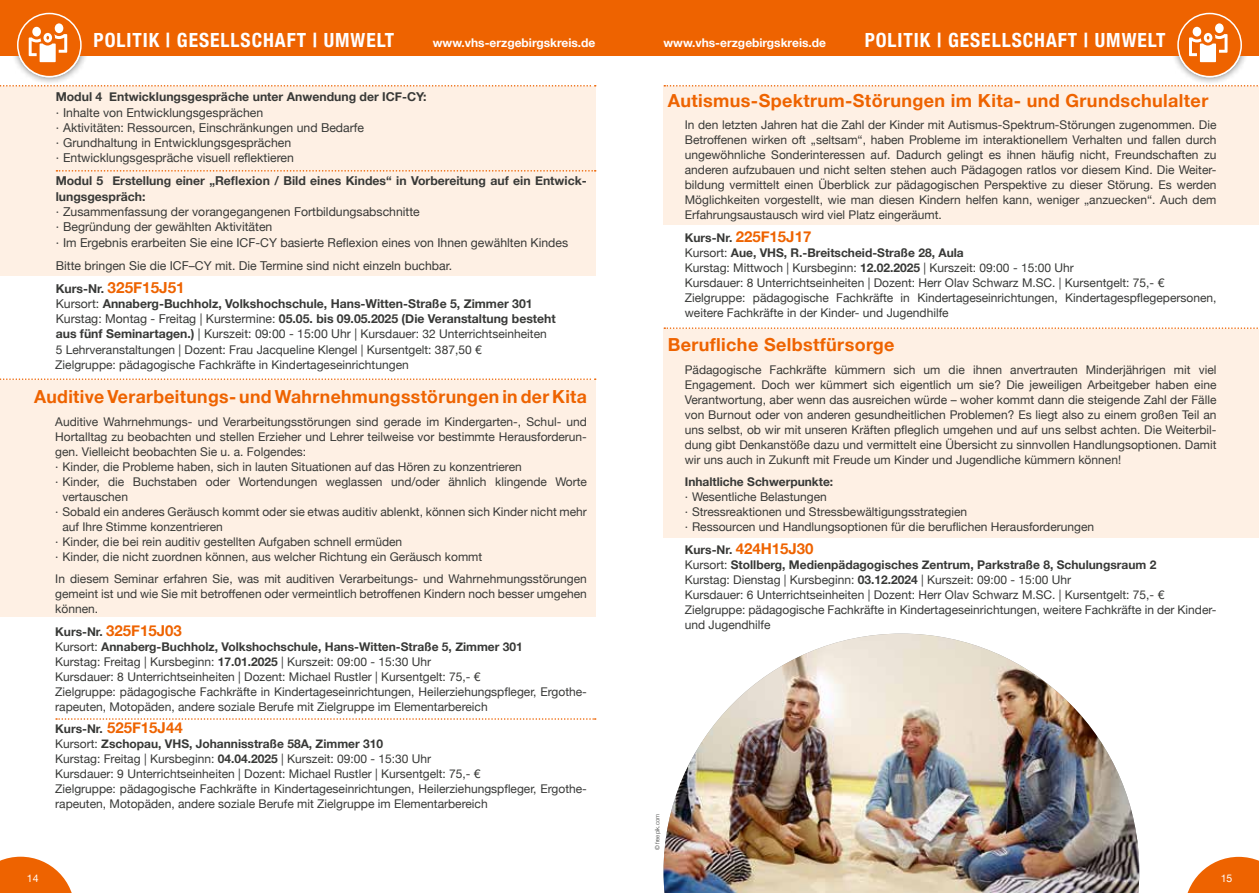
<style>
.page{position:relative;width:1259px;height:893px;background:#fff}
.page>*{position:absolute;margin:0;border:0;box-sizing:border-box;transform-origin:0 0}
.t1{font:700 condensed 19.5px "Helvetica Neue";letter-spacing:.05em;color:#fff}
.t2{font:700 18px "Helvetica Neue";letter-spacing:.02em;color:#ee6300}
.t3{font:700 15.3px "Helvetica Neue";color:#ee6300}
.t4{font:700 15px "Helvetica Neue";color:#ee6300}
.t5{font:12.3px/15.3px "Helvetica Neue";color:#383937}
.t6{font:700 12.3px/15.3px "Helvetica Neue";color:#383937}
.t7{font:12px/15px "Helvetica Neue";color:#383937}
.t8{font:700 12px "Helvetica Neue";color:#fff}
.t9{font:700 12px "Helvetica Neue";color:#383937}
.t10{font:10.5px "Helvetica Neue";color:#fff}
.t11{font:300 6px "Helvetica Neue";color:#383937}
.s1{font-size:12.3px;color:#383937}
.s2{font-weight:400}
.s3{font-weight:700;font-size:12.3px}
.s4{font-size:12.3px}
.s5{font-size:12px;color:#383937}
.s6{font-weight:700}
</style>
<div class="page">
<div style="left:1169px;top:5px;width:81px;height:81px;background:#000;opacity:.55"></div>
<div style="left:9px;top:5px;width:81px;height:81px;background:#000;opacity:.55"></div>
<svg style="left:0;top:857px;width:72px;height:36px"></svg>
<div style="left:0;top:0;width:1259px;height:55px;background:#ee6300"></div>
<svg style="left:1187px;top:857px;width:72px;height:36px"></svg>
<div style="left:18px;top:14px;width:63px;height:63px;background:#ee6300;border-radius:50%"></div>
<div style="left:17px;top:13px;width:65px;height:64px;border:2px solid #fff;border-radius:50%"></div>
<div style="left:32px;top:27px;width:9px;height:10px;background:#fff;border-radius:50%"></div>
<div style="left:55px;top:23px;width:8px;height:10px;background:#fff;border-radius:50%"></div>
<svg style="left:29px;top:33px;width:38px;height:29px"></svg>
<div style="left:1178px;top:14px;width:63px;height:63px;background:#ee6300;border-radius:50%"></div>
<div style="left:1177px;top:13px;width:65px;height:64px;border:2px solid #fff;border-radius:50%"></div>
<div style="left:1192px;top:27px;width:9px;height:10px;background:#fff;border-radius:50%"></div>
<div style="left:1215px;top:23px;width:8px;height:10px;background:#fff;border-radius:50%"></div>
<svg style="left:1189px;top:33px;width:38px;height:29px"></svg>
<div style="left:0;top:87px;width:595px;height:189px;background:#fef0e4"></div>
<div style="left:663px;top:87px;width:596px;height:138px;background:#fef0e4"></div>
<div style="left:663px;top:329px;width:596px;height:208px;background:#fef0e4"></div>
<div style="left:0;top:380px;width:595px;height:237px;background:#fef0e4"></div>
<svg style="left:0;top:85px;width:596px;height:2px"></svg>
<svg style="left:664px;top:85px;width:595px;height:2px"></svg>
<svg style="left:664px;top:327px;width:594px;height:2px"></svg>
<svg style="left:0;top:378px;width:596px;height:2px"></svg>
<svg style="left:56px;top:170px;width:540px;height:2px"></svg>
<svg style="left:56px;top:718px;width:540px;height:2px"></svg>
<img style="left:663px;top:634px;width:476px;height:259px">
<h1 class="t1" style="left:94px;top:24px;width:302px">POLITIK | GESELLSCHAFT | UMWELT</h1>
<h1 class="t1" style="left:864px;top:24px;width:302px">POLITIK | GESELLSCHAFT | UMWELT</h1>
<p class="t8" style="left:433px;top:34px;width:164px">www.vhs-erzgebirgskreis.de</p>
<p class="t8" style="left:663px;top:34px;width:164px">www.vhs-erzgebirgskreis.de</p>
<p class="t6" style="left:56px;top:90px;width:372px">Modul 4 Entwicklungsgespräche unter Anwendung der ICF-CY:</p>
<p class="t5" style="left:56px;top:105px;width:310px">· Inhalte von Entwicklungsgesprächen<br>· Aktivitäten: Ressourcen, Einschränkungen und Bedarfe · Grundhaltung in Entwicklungsgesprächen<br>· Entwicklungsgespräche visuell reflektieren</p>
<p class="t6" style="left:56px;top:174px;width:532px">Modul 5 Erstellung einer „Reflexion / Bild eines Kindes“ in Vorbereitung auf ein Entwick&shy;lungsgespräch:</p>
<p class="t5" style="left:56px;top:205px;width:514px">· Zusammenfassung der vorangegangenen Fortbildungsabschnitte<br>· Begründung der gewählten Aktivitäten<br>· Im Ergebnis erarbeiten Sie eine ICF-CY basierte Reflexion eines von Ihnen gewählten Kindes</p>
<p class="t5" style="left:56px;top:258px;width:398px">Bitte bringen Sie die ICF–CY mit. Die Termine sind nicht einzeln buchbar.</p>
<p class="t3" style="left:56px;top:275px;width:131px"><span class="s1">Kurs-Nr.</span> 325F15J51</p>
<p class="t6" style="left:56px;top:296px;width:501px"><span class="s2">Kursort:</span> Annaberg-Buchholz, Volkshochschule, Hans-Witten-Straße 5, Zimmer 301<br><span class="s2">Kurstag: Montag - Freitag | Kurstermine:</span> 05.05. bis 09.05.2025 (Die Veranstaltung besteht</p>
<p class="t7" style="left:55px;top:327px;width:493px"><span class="s3">aus fünf Seminartagen.)</span> <span class="s4">| Kurszeit: 09:00 - 15:00 Uhr |</span> Kursdauer: 32 Unterrichtseinheiten<br>5 Lehrveranstaltungen <span class="s4">|</span> Dozent: Frau Jacqueline Klengel | Kursentgelt: 387,50 €<br>Zielgruppe: pädagogische Fachkräfte in Kindertageseinrichtungen</p>
<h2 class="t2" style="left:34px;top:383px;width:554px">Auditive Verarbeitungs- und Wahrnehmungsstörungen in der Kita</h2>
<p class="t7" style="left:55px;top:415px;width:533px">Auditive Wahrnehmungs- und Verarbeitungsstörungen sind gerade im Kindergarten-, Schul- und</p>
<p class="t7" style="left:55px;top:430px;width:533px">Hortalltag zu beobachten und stellen Erzieher und Lehrer teilweise vor bestimmte Herausforderun-</p>
<p class="t7" style="left:55px;top:445px;width:252px">gen. Vielleicht beobachten Sie u. a. Folgendes:</p>
<p class="t7" style="left:55px;top:460px;width:468px">· Kinder, die Probleme haben, sich in lauten Situationen auf das Hören zu konzentrieren</p>
<p class="t7" style="left:55px;top:475px;width:533px">· Kinder, die Buchstaben oder Wortendungen weglassen und/oder ähnlich klingende Worte</p>
<p class="t7" style="left:62px;top:490px;width:67px">vertauschen</p>
<p class="t7" style="left:55px;top:505px;width:533px">· Sobald ein anderes Geräusch kommt oder sie etwas auditiv ablenkt, können sich Kinder nicht mehr</p>
<p class="t7" style="left:62px;top:520px;width:162px">auf Ihre Stimme konzentrieren</p>
<p class="t7" style="left:55px;top:535px;width:348px">· Kinder, die bei rein auditiv gestellten Aufgaben schnell ermüden</p>
<p class="t7" style="left:55px;top:550px;width:428px">· Kinder, die nicht zuordnen können, aus welcher Richtung ein Geräusch kommt</p>
<p class="t7" style="left:55px;top:572px;width:533px;text-align:justify">In diesem Seminar erfahren Sie, was mit auditiven Verarbeitungs- und Wahrnehmungsstörungen gemeint ist und wie Sie mit betroffenen oder vermeintlich betroffenen Kindern noch besser umgehen können.</p>
<p class="t4" style="left:55px;top:619px;width:128px"><span class="s5">Kurs-Nr.</span> 325F15J03</p>
<p class="t7" style="left:55px;top:640px;width:533px">Kursort: <span class="s6">Annaberg-Buchholz, Volkshochschule, Hans-Witten-Straße 5, Zimmer 301<br></span>Kurstag: Freitag | Kursbeginn: <span class="s6">17.01.2025</span> | Kurszeit: 09:00 - 15:30 Uhr<br>Kursdauer: 8 Unterrichtseinheiten | Dozent: Michael Rustler | Kursentgelt: 75,- €<br>Zielgruppe: pädagogische Fachkräfte in Kindertageseinrichtungen, Heilerziehungspfleger, Ergothe&shy;rapeuten, Motopäden, andere soziale Berufe mit Zielgruppe im Elementarbereich</p>
<p class="t4" style="left:55px;top:716px;width:129px"><span class="s5">Kurs-Nr.</span> 525F15J44</p>
<p class="t7" style="left:55px;top:737px;width:533px">Kursort: <span class="s6">Zschopau, VHS, Johannisstraße 58A, Zimmer 310<br></span>Kurstag: Freitag | Kursbeginn: <span class="s6">04.04.2025</span> | Kurszeit: 09:00 - 15:30 Uhr<br>Kursdauer: 9 Unterrichtseinheiten | Dozent: Michael Rustler | Kursentgelt: 75,- €<br>Zielgruppe: pädagogische Fachkräfte in Kindertageseinrichtungen, Heilerziehungspfleger, Ergothe&shy;rapeuten, Motopäden, andere soziale Berufe mit Zielgruppe im Elementarbereich</p>
<h2 class="t2" style="left:668px;top:86px;width:542px">Autismus-Spektrum-Störungen im Kita- und Grundschulalter</h2>
<p class="t7" style="left:685px;top:118px;width:533px;text-align:justify">In den letzten Jahren hat die Zahl der Kinder mit Autismus-Spektrum-Störungen zugenommen. Die Betroffenen wirken oft „seltsam“, haben Probleme im interaktionellem Verhalten und fallen durch ungewöhnliche Sonderinteressen auf. Dadurch gelingt es ihnen häufig nicht, Freundschaften zu anderen aufzubauen und nicht selten stehen auch Pädagogen ratlos vor diesem Kind. Die Weiter&shy;bildung vermittelt einen Überblick zur pädagogischen Perspektive zu dieser Störung. Es werden Möglichkeiten vorgestellt, wie man diesen Kindern helfen kann, weniger „anzuecken“. Auch dem Erfahrungsaustausch wird viel Platz eingeräumt.</p>
<p class="t4" style="left:685px;top:225px;width:128px"><span class="s5">Kurs-Nr.</span> 225F15J17</p>
<p class="t7" style="left:685px;top:246px;width:533px">Kursort: <span class="s6">Aue, VHS, R.-Breitscheid-Straße 28, Aula<br></span>Kurstag: Mittwoch | Kursbeginn: <span class="s6">12.02.2025</span> | Kurszeit: 09:00 - 15:00 Uhr<br>Kursdauer: 8 Unterrichtseinheiten | Dozent: Herr Olav Schwarz M.SC. | Kursentgelt: 75,- € Zielgruppe: pädagogische Fachkräfte in Kindertageseinrichtungen, Kindertagespflegepersonen, weitere Fachkräfte in der Kinder- und Jugendhilfe</p>
<h2 class="t2" style="left:668px;top:331px;width:228px">Berufliche Selbstfürsorge</h2>
<p class="t7" style="left:685px;top:363px;width:533px;text-align:justify">Pädagogische Fachkräfte kümmern sich um die ihnen anvertrauten Minderjährigen mit viel Engagement. Doch wer kümmert sich eigentlich um sie? Die jeweiligen Arbeitgeber haben eine Verantwortung, aber wenn das ausreichen würde – woher kommt dann die steigende Zahl der Fälle von Burnout oder von anderen gesundheitlichen Problemen? Es liegt also zu einem großen Teil an uns selbst, ob wir mit unseren Kräften pfleglich umgehen und auf uns selbst achten. Die Weiterbil&shy;dung gibt Denkanstöße dazu und vermittelt eine Übersicht zu sinnvollen Handlungsoptionen. Damit wir uns auch in Zukunft mit Freude um Kinder und Jugendliche kümmern können!</p>
<p class="t9" style="left:685px;top:473px;width:150px">Inhaltliche Schwerpunkte:</p>
<p class="t7" style="left:685px;top:490px;width:411px">· Wesentliche Belastungen<br>· Stressreaktionen und Stressbewältigungsstrategien<br>· Ressourcen und Handlungsoptionen für die beruflichen Herausforderungen</p>
<p class="t4" style="left:685px;top:537px;width:130px"><span class="s5">Kurs-Nr.</span> 424H15J30</p>
<p class="t7" style="left:685px;top:558px;width:533px">Kursort: <span class="s6">Stollberg, Medienpädagogisches Zentrum, Parkstraße 8, Schulungsraum 2<br></span>Kurstag: Dienstag | Kursbeginn: <span class="s6">03.12.2024</span> | Kurszeit: 09:00 - 15:00 Uhr<br>Kursdauer: 6 Unterrichtseinheiten | Dozent: Herr Olav Schwarz M.SC. | Kursentgelt: 75,- € Zielgruppe: pädagogische Fachkräfte in Kindertageseinrichtungen, weitere Fachkräfte in der Kinder&shy;und Jugendhilfe</p>
<p class="t11" style="left:652px;top:850px;width:38px;rotate:-90deg">© freepik.com</p>
<p class="t10" style="left:27px;top:870px;width:13px">14</p>
<p class="t10" style="left:1220px;top:870px;width:13px">15</p>
</div>
